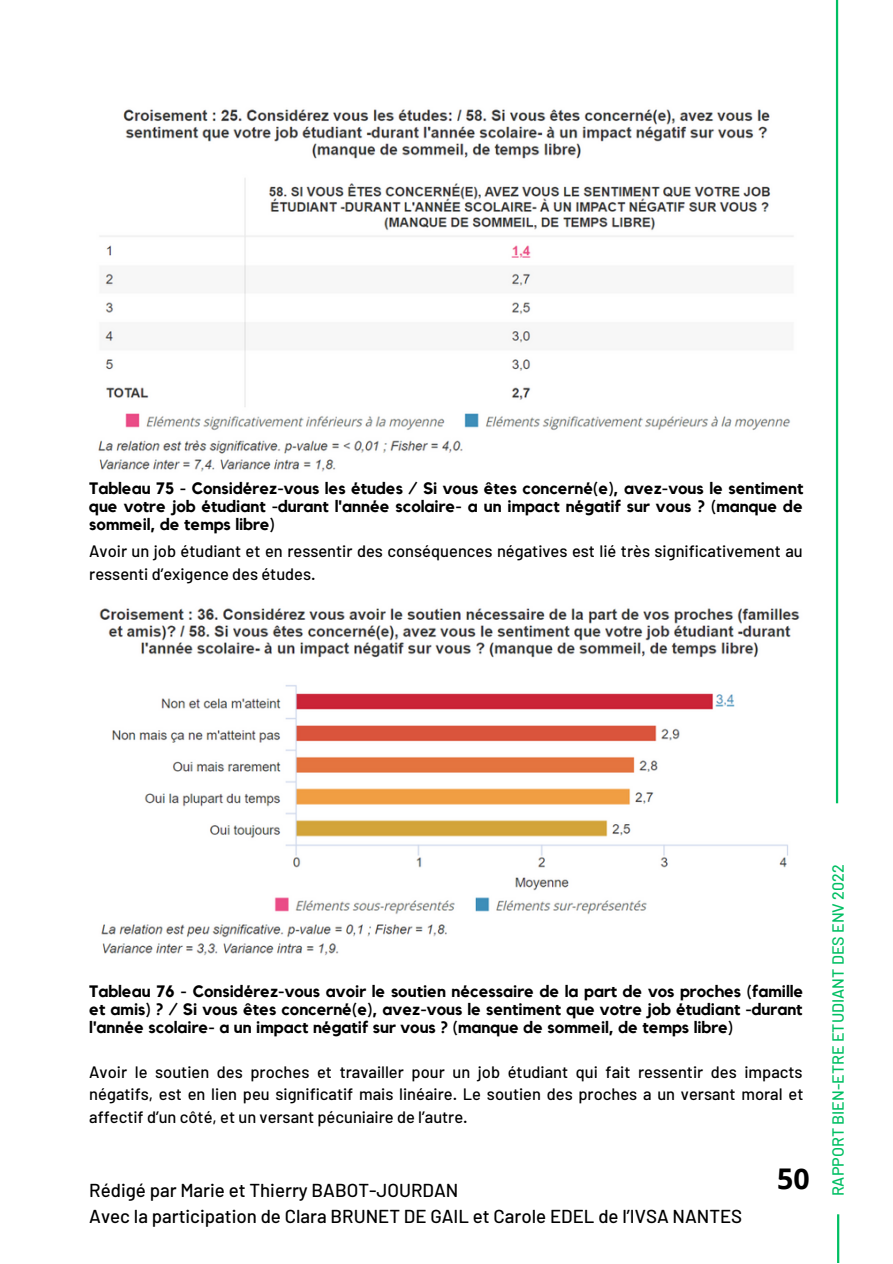
<style>
.page{position:relative;width:893px;height:1264px;background:#fff}
.page>*{position:absolute;margin:0;border:0;box-sizing:border-box;transform-origin:0 0}
.t1{font:700 28.5px "Open Sans";color:#000}
.t2{font:500 18.75px "Barlow";color:#000}
.t3{font:700 16.5px/18px "Kollektif";color:#000;text-align:justify}
.t4{font:500 16.5px/22.5px "Barlow";color:#000;text-align:justify}
.t5{font:500 16.05px "Barlow";color:#00bf63}
</style>
<div class="page">
<hr style="left:835px;top:0;width:3px;height:803px;background:#00bf63">
<hr style="left:837px;top:1214px;width:2px;height:48px;background:#00bf63">
<img style="left:98px;top:109px;width:695px;height:363px">
<img style="left:99px;top:608px;width:701px;height:348px">
<p class="t3" style="left:89px;top:480px;width:715px">Tableau 75 - Considérez-vous les études / Si vous êtes concerné(e), avez-vous le sentiment que votre job étudiant -durant l'année scolaire- a un impact négatif sur vous ? (manque de sommeil, de temps libre)</p>
<p class="t4" style="left:89px;top:539px;width:715px">Avoir un job étudiant et en ressentir des conséquences négatives est lié très significativement au ressenti d’exigence des études.</p>
<p class="t3" style="left:89px;top:982px;width:715px">Tableau 76 - Considérez-vous avoir le soutien nécessaire de la part de vos proches (famille et amis) ? / Si vous êtes concerné(e), avez-vous le sentiment que votre job étudiant -durant l'année scolaire- a un impact négatif sur vous ? (manque de sommeil, de temps libre)</p>
<p class="t4" style="left:89px;top:1060px;width:715px">Avoir le soutien des proches et travailler pour un job étudiant qui fait ressentir des impacts négatifs, est en lien peu significatif mais linéaire. Le soutien des proches a un versant moral et affectif d’un côté, et un versant pécuniaire de l’autre.</p>
<p class="t2" style="left:89px;top:1178px;width:370px">Rédigé par Marie et Thierry BABOT-JOURDAN</p>
<p class="t2" style="left:89px;top:1203px;width:654px">Avec la participation de Clara BRUNET DE GAIL et Carole EDEL de l’IVSA NANTES</p>
<p class="t1" style="left:777px;top:1158px;width:34px">50</p>
<p class="t5" style="left:827px;top:1196px;width:333px;rotate:-90deg">RAPPORT BIEN-ETRE ETUDIANT DES ENV 2022</p>
</div>
